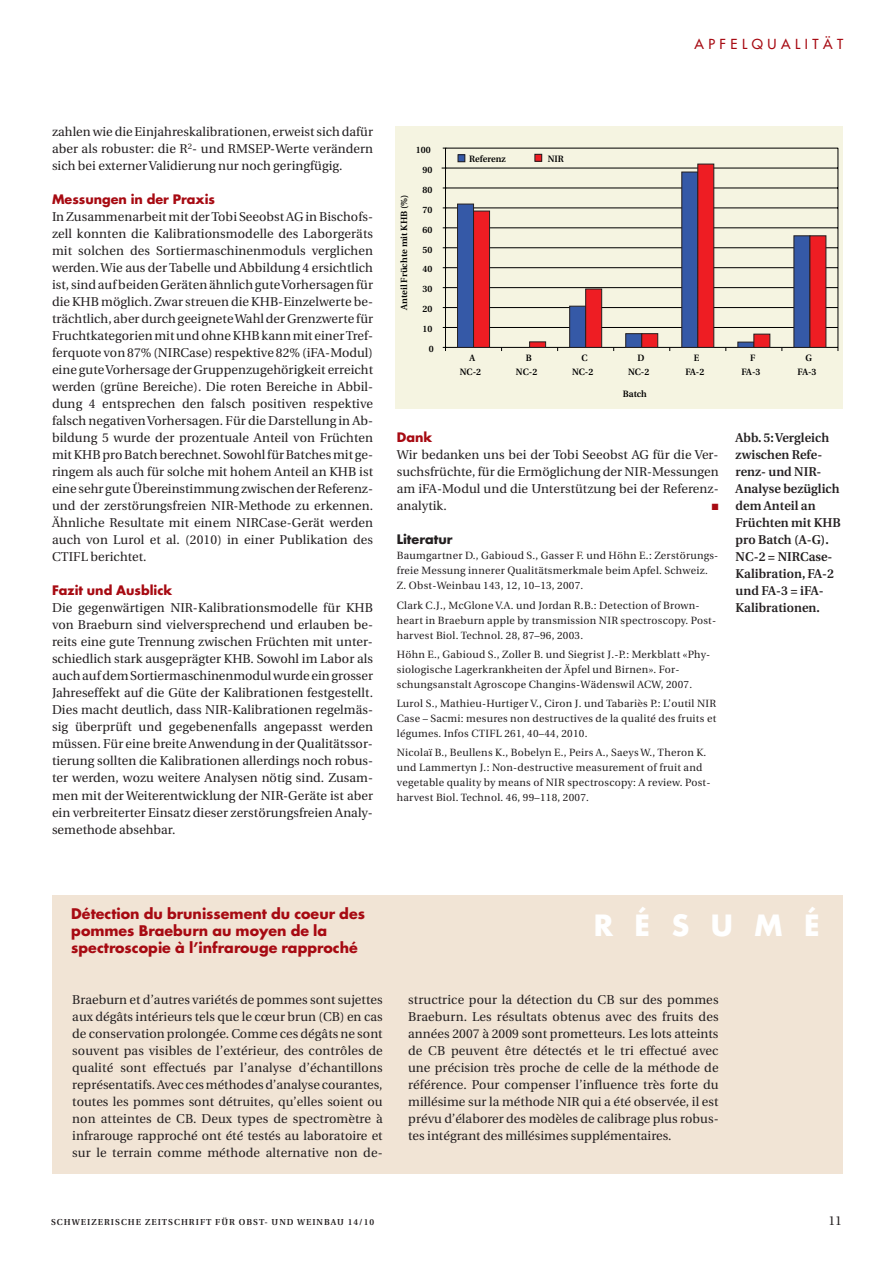
<style>
.page{position:relative;width:893px;height:1263px;background:#fff}
.page>*{position:absolute;margin:0;border:0;box-sizing:border-box;transform-origin:0 0}
.t1{font:700 28.5px "Futura";letter-spacing:.755em;color:#fff}
.t2{font:700 14.25px/17px "Futura";color:#a70a12}
.t3{font:13.5px "Futura";letter-spacing:.335em;color:#a70a12}
.t4{font:12.75px/17px "Utopia";letter-spacing:.005em;color:#231f20;text-align:justify}
.t5{font:600 12.75px/17px "Utopia";letter-spacing:.005em;color:#231f20}
.t6{font:700 12.75px "Futura";color:#a70a12}
.t7{font:700 12.75px "Futura";color:#231f20}
.t8{font:10.5px/15px "Utopia";letter-spacing:.025em;color:#231f20}
.t9{font:600 9.15px/14px "Utopia";color:#000;text-align:center}
.t10{font:600 9px "Utopia";color:#000}
.t11{font:9px "Zapf Dingbats";color:#a70a12}
.t12{font:600 8.7px "Utopia";letter-spacing:.115em;color:#231f20}
</style>
<div class="page">
<div style="left:52px;top:895px;width:791px;height:279px;background:#f1e4d5"></div>
<div style="left:395px;top:126px;width:448px;height:282px;background:#f5f4e1"></div>
<svg style="left:445px;top:147px;width:393px;height:201px"></svg>
<svg style="left:457px;top:171px;width:16px;height:177px"></svg>
<svg style="left:473px;top:163px;width:354px;height:185px"></svg>
<div style="left:458px;top:155px;width:7px;height:7px;background:#3559a7"></div>
<div style="left:458px;top:154px;width:7px;height:8px;border:1px solid #231f20"></div>
<div style="left:535px;top:154px;width:7px;height:7px;background:#ee1d23"></div>
<div style="left:534px;top:154px;width:8px;height:8px;border:1px solid #231f20"></div>
<p class="t3" style="left:694px;top:37px;width:150px">APFELQUALITÄT</p>
<p class="t4" style="left:52px;top:124px;width:323px">zahlen wie die Einjahreskalibrationen, erweist sich dafür aber als robuster: die R<sup>2</sup>- und RMSEP-Werte verändern sich bei externer Validierung nur noch geringfügig.</p>
<p class="t6" style="left:52px;top:194px;width:165px">Messungen in der Praxis</p>
<p class="t4" style="left:52px;top:209px;width:323px">In Zusammenarbeit mit der Tobi Seeobst AG in Bischofs&shy;zell konnten die Kalibrationsmodelle des Laborgeräts mit solchen des Sortiermaschinenmoduls verglichen werden. Wie aus der Tabelle und Abbildung 4 ersichtlich ist, sind auf beiden Geräten ähnlich guteVorhersagen für die KHB möglich. Zwar streuen die KHB-Einzelwerte be&shy;trächtlich, aber durch geeigneteWahl der Grenzwerte für Fruchtkategorien mit und ohne KHB kann mit einerTref&shy;ferquote von 87% (NIRCase) respektive 82% (iFA-Modul) eine guteVorhersage der Gruppenzugehörigkeit erreicht werden (grüne Bereiche). Die roten Bereiche in Abbil&shy;dung 4 entsprechen den falsch positiven respektive falsch negativen Vorhersagen. Für die Darstellung in Ab&shy;bildung 5 wurde der prozentuale Anteil von Früchten mit KHB pro Batch berechnet. Sowohl für Batches mit ge&shy;ringem als auch für solche mit hohem Anteil an KHB ist eine sehr gute Übereinstimmung zwischen der Referenz&shy;und der zerstörungsfreien NIR-Methode zu erkennen.<br>Ähnliche Resultate mit einem NIRCase-Gerät werden auch von Lurol et al. (2010) in einer Publikation des CTIFL berichtet.</p>
<p class="t6" style="left:52px;top:585px;width:122px">Fazit und Ausblick</p>
<p class="t4" style="left:52px;top:601px;width:323px">Die gegenwärtigen NIR-Kalibrationsmodelle für KHB von Braeburn sind vielversprechend und erlauben be&shy;reits eine gute Trennung zwischen Früchten mit unter&shy;schiedlich stark ausgeprägter KHB. Sowohl im Labor als auch auf dem Sortiermaschinenmodul wurde ein grosser Jahreseffekt auf die Güte der Kalibrationen festgestellt.<br>Dies macht deutlich, dass NIR-Kalibrationen regelmäs&shy;sig überprüft und gegebenenfalls angepasst werden müssen. Für eine breite Anwendung in der Qualitätssor&shy;tierung sollten die Kalibrationen allerdings noch robus&shy;ter werden, wozu weitere Analysen nötig sind. Zusam&shy;men mit der Weiterentwicklung der NIR-Geräte ist aber ein verbreiterter Einsatz dieser zerstörungsfreien Analy&shy;semethode absehbar.</p>
<p class="t10" style="left:400px;top:310px;width:117px;rotate:-90deg">Anteil Früchte mit KHB (%)</p>
<p class="t9" style="left:416px;top:144px;width:16px">100</p>
<p class="t9" style="left:422px;top:164px;width:11px">90</p>
<p class="t9" style="left:422px;top:183px;width:11px">80</p>
<p class="t9" style="left:422px;top:203px;width:11px">70</p>
<p class="t9" style="left:422px;top:223px;width:11px">60</p>
<p class="t9" style="left:422px;top:243px;width:11px">50</p>
<p class="t9" style="left:422px;top:263px;width:11px">40</p>
<p class="t9" style="left:422px;top:283px;width:11px">30</p>
<p class="t9" style="left:422px;top:303px;width:11px">20</p>
<p class="t9" style="left:422px;top:323px;width:11px">10</p>
<p class="t9" style="left:429px;top:343px;width:6px">0</p>
<p class="t9" style="left:469px;top:153px;width:38px">Referenz</p>
<p class="t9" style="left:548px;top:152px;width:18px">NIR</p>
<p class="t9" style="left:460px;top:352px;width:23px">A<br>NC-2</p>
<p class="t9" style="left:516px;top:352px;width:23px">B<br>NC-2</p>
<p class="t9" style="left:572px;top:352px;width:23px">C<br>NC-2</p>
<p class="t9" style="left:628px;top:352px;width:23px">D<br>NC-2</p>
<p class="t9" style="left:685px;top:352px;width:20px">E<br>FA-2</p>
<p class="t9" style="left:741px;top:352px;width:20px">F<br>FA-3</p>
<p class="t9" style="left:798px;top:352px;width:20px">G<br>FA-3</p>
<p class="t9" style="left:623px;top:387px;width:26px">Batch</p>
<p class="t6" style="left:397px;top:432px;width:37px">Dank</p>
<p class="t4" style="left:397px;top:447px;width:323px">Wir bedanken uns bei der Tobi Seeobst AG für die Ver&shy;suchsfrüchte, für die Ermöglichung der NIR-Messungen am iFA-Modul und die Unterstützung bei der Referenz&shy;analytik.</p>
<p class="t11" style="left:712px;top:502px;width:8px">■</p>
<p class="t7" style="left:397px;top:534px;width:57px">Literatur</p>
<p class="t8" style="left:397px;top:549px;width:323px">Baumgartner D., Gabioud S., Gasser F. und Höhn E.: Zerstörungs&shy;freie Messung innerer Qualitätsmerkmale beim Apfel. Schweiz.<br>Z. Obst-Weinbau 143, 12, 10–13, 2007.</p>
<p class="t8" style="left:397px;top:598px;width:321px">Clark C.J., McGlone V.A. und Jordan R.B.: Detection of Brown&shy;heart in Braeburn apple by transmission NIR spectroscopy. Post&shy;harvest Biol. Technol. 28, 87–96, 2003.</p>
<p class="t8" style="left:397px;top:648px;width:315px">Höhn E., Gabioud S., Zoller B. und Siegrist J.-P.: Merkblatt «Phy&shy;siologische Lagerkrankheiten der Äpfel und Birnen». For&shy;schungsanstalt Agroscope Changins-Wädenswil ACW, 2007.</p>
<p class="t8" style="left:397px;top:697px;width:321px;text-align:justify">Lurol S., Mathieu-Hurtiger V., Ciron J. und Tabariès P.: L’outil NIR Case – Sacmi: mesures non destructives de la qualité des fruits et légumes. Infos CTIFL 261, 40–44, 2010.</p>
<p class="t8" style="left:397px;top:746px;width:315px">Nicolaï B., Beullens K., Bobelyn E., Peirs A., Saeys W., Theron K. und Lammertyn J.: Non-destructive measurement of fruit and vegetable quality by means of NIR spectroscopy: A review. Post&shy;harvest Biol. Technol. 46, 99–118, 2007.</p>
<p class="t5" style="left:736px;top:430px;width:107px">Abb. 5:Vergleich zwischen Refe&shy;renz- und NIR-<br>Analyse bezüglich dem Anteil an<br>Früchten mit KHB pro Batch (A-G).<br>NC-2 = NIRCase-<br>Kalibration, FA-2 und FA-3 = iFA-<br>Kalibrationen.</p>
<p class="t2" style="left:71px;top:906px;width:295px">Détection du brunissement du coeur des pommes Braeburn au moyen de la spectroscopie à l’infrarouge rapproché</p>
<h1 class="t1" style="left:594px;top:913px;width:227px">RÉSUMÉ</h1>
<p class="t4" style="left:72px;top:992px;width:312px">Braeburn et d’autres variétés de pommes sont sujettes aux dégâts intérieurs tels que le cœur brun (CB) en cas de conservation prolongée. Comme ces dégâts ne sont souvent pas visibles de l’extérieur, des contrôles de qualité sont effectués par l’analyse d’échantillons représentatifs. Avec ces méthodes d’analyse courantes, toutes les pommes sont détruites, qu’elles soient ou non atteintes de CB. Deux types de spectromètre à infrarouge rapproché ont été testés au laboratoire et sur le terrain comme méthode alternative non de-</p>
<p class="t4" style="left:408px;top:992px;width:312px">structrice pour la détection du CB sur des pommes Braeburn. Les résultats obtenus avec des fruits des années 2007 à 2009 sont prometteurs. Les lots atteints de CB peuvent être détectés et le tri effectué avec une précision très proche de celle de la méthode de référence. Pour compenser l’influence très forte du millésime sur la méthode NIR qui a été observée, il est prévu d’élaborer des modèles de calibrage plus robus&shy;tes intégrant des millésimes supplémentaires.</p>
<p class="t12" style="left:51px;top:1218px;width:325px">SCHWEIZERISCHE ZEITSCHRIFT FÜR OBST- UND WEINBAU 14/10</p>
<p class="t4" style="left:828px;top:1213px;width:15px">11</p>
</div>
